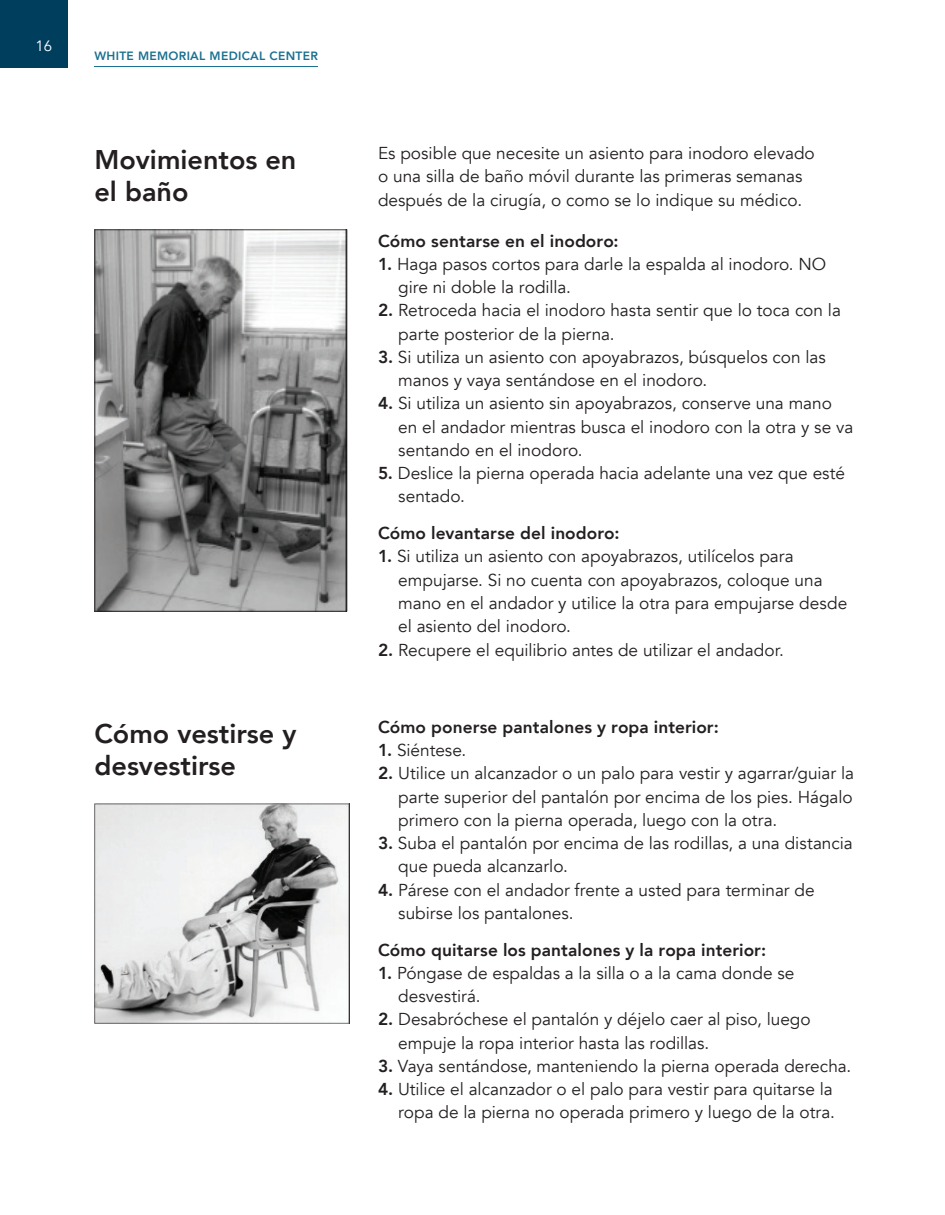
<style>
.page{position:relative;width:945px;height:1215px;background:#fff}
.page>*{position:absolute;margin:0;border:0;box-sizing:border-box;transform-origin:0 0}
.t1{font:800 27px/32.4px "Avenir";color:#231f20}
.t2{font:17.25px/23.2px "Avenir";color:#231f20}
.t3{font:800 17.25px "Avenir";letter-spacing:.005em;color:#231f20}
.t4{font:15px "Avenir";color:#fff}
.t5{font:800 12px "Avenir";letter-spacing:.025em;color:#1a7191}
.s1{font-weight:800}
</style>
<div class="page">
<div style="left:0;top:0;width:68px;height:68px;background:#003e5e"></div>
<hr style="left:94px;top:66px;width:224px;height:1px;background:#1a7191">
<svg style="left:94px;top:229px;width:253px;height:383px;background:#888"></svg>
<svg style="left:94px;top:804px;width:255px;height:220px"></svg>
<p class="t4" style="left:36px;top:37px;width:18px">16</p>
<p class="t5" style="left:94px;top:44px;width:225px">WHITE MEMORIAL MEDICAL CENTER</p>
<h1 class="t1" style="left:94px;top:141px;width:203px">Movimientos en el baño</h1>
<p class="t2" style="left:378px;top:142px;width:438px">Es posible que necesite un asiento para inodoro elevado o una silla de baño móvil durante las primeras semanas después de la cirugía, o como se lo indique su médico.</p>
<h1 class="t1" style="left:94px;top:715px;width:203px">Cómo vestirse y desvestirse</h1>
<p class="t3" style="left:378px;top:225px;width:242px">Cómo sentarse en el inodoro:</p>
<p class="t2" style="left:398px;top:253px;width:430px;text-indent:-20px"><span class="s1">1.</span> Haga pasos cortos para darle la espalda al inodoro. NO gire ni doble la rodilla.</p>
<p class="t2" style="left:398px;top:299px;width:444px;text-indent:-20px"><span class="s1">2.</span> Retroceda hacia el inodoro hasta sentir que lo toca con la parte posterior de la pierna.</p>
<p class="t2" style="left:398px;top:346px;width:429px;text-indent:-20px"><span class="s1">3.</span> Si utiliza un asiento con apoyabrazos, búsquelos con las manos y vaya sentándose en el inodoro.</p>
<p class="t2" style="left:398px;top:392px;width:457px;text-indent:-20px"><span class="s1">4.</span> Si utiliza un asiento sin apoyabrazos, conserve una mano en el andador mientras busca el inodoro con la otra y se va sentando en el inodoro.</p>
<p class="t2" style="left:398px;top:462px;width:448px;text-indent:-20px"><span class="s1">5.</span> Deslice la pierna operada hacia adelante una vez que esté sentado.</p>
<p class="t3" style="left:378px;top:518px;width:243px">Cómo levantarse del inodoro:</p>
<p class="t2" style="left:398px;top:545px;width:451px;text-indent:-20px"><span class="s1">1.</span> Si utiliza un asiento con apoyabrazos, utilícelos para empujarse. Si no cuenta con apoyabrazos, coloque una mano en el andador y utilice la otra para empujarse desde el asiento del inodoro.</p>
<p class="t2" style="left:378px;top:639px;width:408px"><span class="s1">2.</span> Recupere el equilibrio antes de utilizar el andador.</p>
<p class="t3" style="left:378px;top:711px;width:342px">Cómo ponerse pantalones y ropa interior:</p>
<p class="t2" style="left:378px;top:739px;width:90px"><span class="s1">1.</span> Siéntese.</p>
<p class="t2" style="left:398px;top:762px;width:457px;text-align:justify;text-indent:-20px"><span class="s1">2.</span> Utilice un alcanzador o un palo para vestir y agarrar/guiar la parte superior del pantalón por encima de los pies. Hágalo primero con la pierna operada, luego con la otra.</p>
<p class="t2" style="left:398px;top:832px;width:456px;text-indent:-20px"><span class="s1">3.</span> Suba el pantalón por encima de las rodillas, a una distancia que pueda alcanzarlo.</p>
<p class="t2" style="left:398px;top:878px;width:418px;text-indent:-20px"><span class="s1">4.</span> Párese con el andador frente a usted para terminar de subirse los pantalones.</p>
<p class="t3" style="left:378px;top:934px;width:390px">Cómo quitarse los pantalones y la ropa interior:</p>
<p class="t2" style="left:398px;top:962px;width:398px;text-indent:-20px"><span class="s1">1.</span> Póngase de espaldas a la silla o a la cama donde se desvestirá.</p>
<p class="t2" style="left:398px;top:1008px;width:414px;text-indent:-20px"><span class="s1">2.</span> Desabróchese el pantalón y déjelo caer al piso, luego empuje la ropa interior hasta las rodillas.</p>
<p class="t2" style="left:378px;top:1055px;width:475px"><span class="s1">3.</span> Vaya sentándose, manteniendo la pierna operada derecha.</p>
<p class="t2" style="left:378px;top:1078px;width:459px;text-align:right"><span class="s1">4.</span> Utilice el alcanzador o el palo para vestir para quitarse la ropa de la pierna no operada primero y luego de la otra.</p>
</div>
